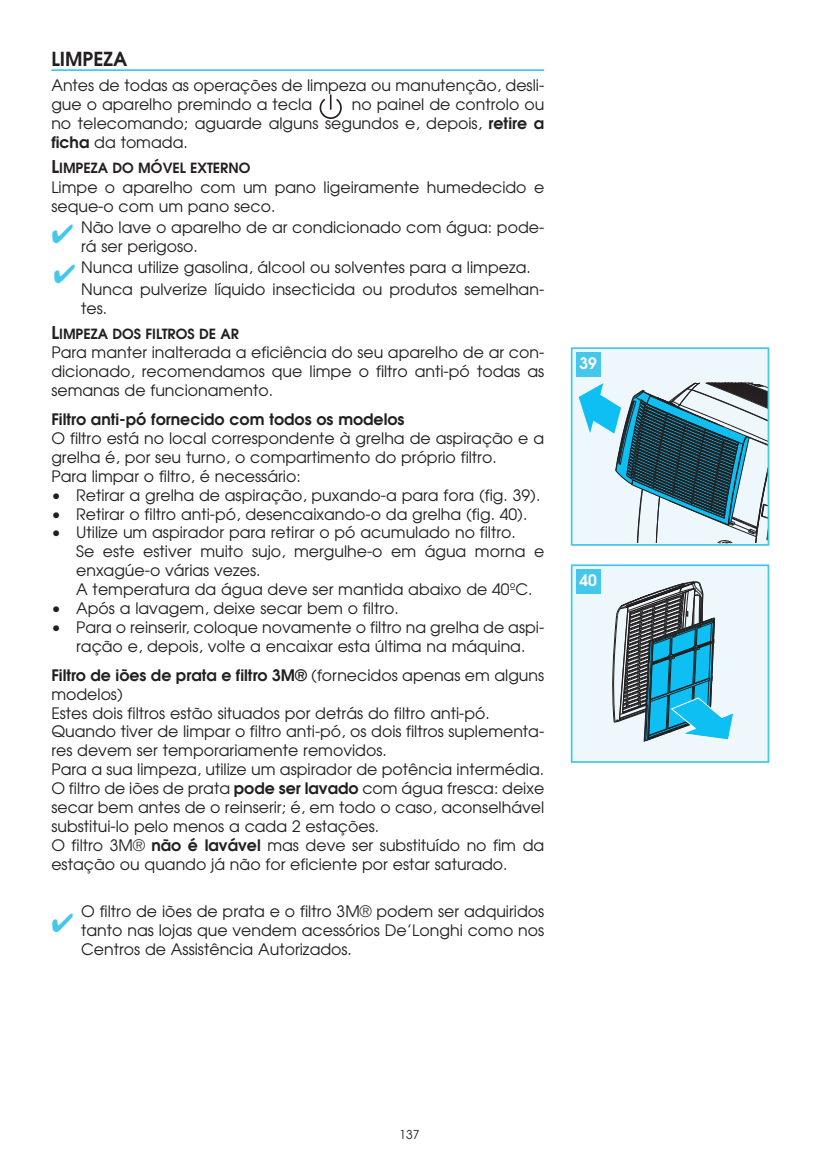
<style>
.page{position:relative;width:819px;height:1166px;background:#fff}
.page>*{position:absolute;margin:0;border:0;box-sizing:border-box;transform-origin:0 0}
.t1{font:600 19.25px "Avant Garde";color:#231f20}
.t2{font:15.75px/18.9px "Avant Garde";color:#231f20}
.t3{font:600 15.75px "Avant Garde";color:#231f20}
.t4{font:600 15.75px "Avant Garde";color:#fff}
.t5{font:600 14px "Avant Garde";color:#231f20}
.t6{font:12.25px "Avant Garde";color:#231f20}
.s1{font-weight:600}
.s2{font-size:17.5px}
</style>
<div class="page">
<hr style="left:51px;top:69px;width:493px;height:2px;background:#45c7ec">
<div style="left:572px;top:349px;width:195px;height:195px;background:#eef8fc"></div>
<svg style="left:578px;top:382px;width:188px;height:161px"></svg>
<div style="left:570px;top:347px;width:199px;height:199px;border:2px solid #45c7ec"></div>
<div style="left:572px;top:566px;width:195px;height:195px;background:#eef8fc"></div>
<svg style="left:612px;top:581px;width:122px;height:161px"></svg>
<div style="left:570px;top:564px;width:199px;height:199px;border:2px solid #45c7ec"></div>
<div style="left:575px;top:352px;width:25px;height:25px;background:#45c7ec"></div>
<div style="left:575px;top:569px;width:25px;height:25px;background:#45c7ec"></div>
<svg style="left:319px;top:94px;width:23px;height:25px"></svg>
<p class="t1" style="left:51px;top:51px;width:77px">LIMPEZA</p>
<p class="t2" style="left:51px;top:77px;width:494px">Antes de todas as operações de limpeza ou manutenção, desli&shy;gue o aparelho premindo a tecla</p>
<p class="t2" style="left:51px;top:96px;width:494px;text-align:justify;text-indent:300px">no painel de controlo ou no telecomando; aguarde alguns segundos e, depois, <span class="s1">retire a ficha</span> da tomada.</p>
<p class="t5" style="left:51px;top:163px;width:200px"><span class="s2">L</span>IMPEZA DO MÓVEL EXTERNO</p>
<p class="t2" style="left:51px;top:179px;width:494px">Limpe o aparelho com um pano ligeiramente humedecido e seque-o com um pano seco.</p>
<p class="t2" style="left:81px;top:219px;width:464px">Não lave o aparelho de ar condicionado com água: pode&shy;rá ser perigoso.</p>
<p class="t2" style="left:81px;top:258px;width:464px;line-height:21.3px">Nunca utilize gasolina, álcool ou solventes para a limpeza.<br>Nunca pulverize líquido insecticida ou produtos semelhan-</p>
<p class="t2" style="left:81px;top:300px;width:28px">tes.</p>
<p class="t5" style="left:51px;top:328px;width:189px"><span class="s2">L</span>IMPEZA DOS FILTROS DE AR</p>
<p class="t2" style="left:51px;top:345px;width:494px;text-align:justify">Para manter inalterada a eficiência do seu aparelho de ar con&shy;dicionado, recomendamos que limpe o filtro anti-pó todas as semanas de funcionamento.</p>
<p class="t3" style="left:51px;top:413px;width:354px">Filtro anti-pó fornecido com todos os modelos</p>
<p class="t2" style="left:51px;top:430px;width:494px">O filtro está no local correspondente à grelha de aspiração e a grelha é, por seu turno, o compartimento do próprio filtro.<br>Para limpar o filtro, é necessário:</p>
<p class="t2" style="left:51px;top:487px;width:490px">• Retirar a grelha de aspiração, puxando-a para fora (fig. 39).</p>
<p class="t2" style="left:51px;top:506px;width:477px">• Retirar o filtro anti-pó, desencaixando-o da grelha (fig. 40).</p>
<p class="t2" style="left:76px;top:525px;width:469px;text-indent:-25px">• Utilize um aspirador para retirar o pó acumulado no filtro.<br>Se este estiver muito sujo, mergulhe-o em água morna e enxagúe-o várias vezes.<br>A temperatura da água deve ser mantida abaixo de 40ºC.</p>
<p class="t2" style="left:51px;top:600px;width:349px">• Após a lavagem, deixe secar bem o filtro.</p>
<p class="t2" style="left:51px;top:619px;width:494px;text-align:center">• Para o reinserir, coloque novamente o filtro na grelha de aspi&shy;ração e, depois, volte a encaixar esta última na máquina.</p>
<p class="t2" style="left:51px;top:667px;width:494px"><span class="s1">Filtro de iões de prata e filtro 3M®</span> (fornecidos apenas em alguns modelos)<br>Estes dois filtros estão situados por detrás do filtro anti-pó.<br>Quando tiver de limpar o filtro anti-pó, os dois filtros suplementa&shy;res devem ser temporariamente removidos.<br>Para a sua limpeza, utilize um aspirador de potência intermédia.<br>O filtro de iões de prata <span class="s1">pode ser lavado</span> com água fresca: deixe secar bem antes de o reinserir; é, em todo o caso, aconselhável substitui-lo pelo menos a cada 2 estações.<br>O filtro 3M® <span class="s1">não é lavável</span> mas deve ser substituído no fim da estação ou quando já não for eficiente por estar saturado.</p>
<p class="t2" style="left:81px;top:904px;width:464px;text-align:justify">O filtro de iões de prata e o filtro 3M® podem ser adquiridos tanto nas lojas que vendem acessórios De’Longhi como nos Centros de Assistência Autorizados.</p>
<p class="t4" style="left:579px;top:357px;width:19px">39</p>
<p class="t4" style="left:579px;top:574px;width:19px">40</p>
<p class="t6" style="left:399px;top:1130px;width:22px">137</p>
</div>
